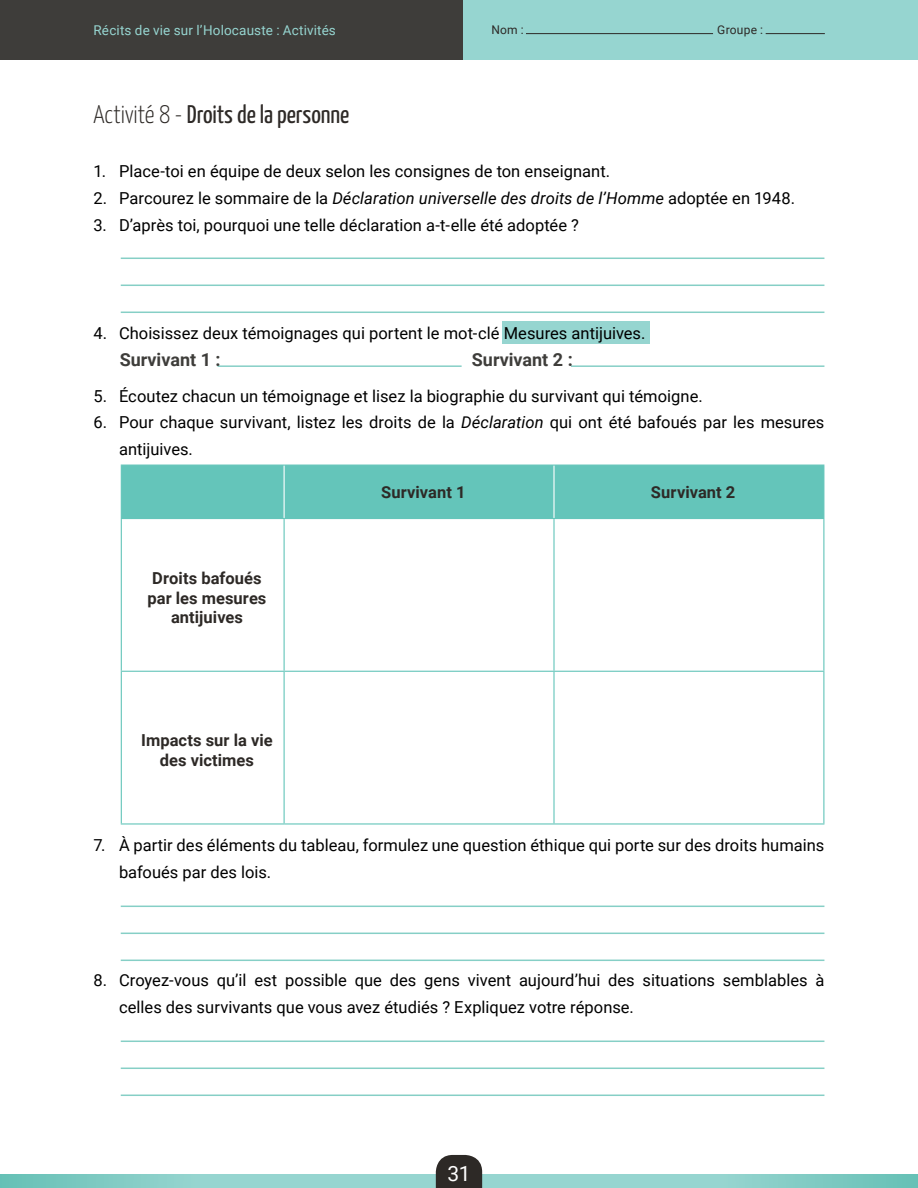
<style>
.page{position:relative;width:918px;height:1188px;background:#fff}
.page>*{position:absolute;margin:0;border:0;box-sizing:border-box;transform-origin:0 0}
.t1{font:25.5px "Yanone Kaffeesatz";letter-spacing:-.005em;color:#2d2926}
.t2{font:21px "Roboto";color:#fff}
.t3{font:700 18px "Roboto";color:#3e3d3a}
.t4{font:16.5px/27px "Roboto";color:#000}
.t5{font:700 16.5px/19.8px "Roboto";letter-spacing:.005em;color:#2d2926;text-align:center}
.t6{font:italic 16.5px "Roboto";letter-spacing:.005em;color:#000}
.t7{font:13.5px "Roboto";letter-spacing:.01em;color:#96d5d0}
.t8{font:12px "Roboto";letter-spacing:.02em;color:#2d2926}
.s1{font-weight:300}
.s2{font-style:normal}
.s3{font-style:italic}
</style>
<div class="page">
<svg style="left:0;top:1174px;width:918px;height:14px;background:#8bd0c9"></svg>
<svg style="left:436px;top:1155px;width:46px;height:33px;background:#3c3835"></svg>
<div style="left:0;top:0;width:918px;height:60px;background:#3e3d3a"></div>
<div style="left:463px;top:0;width:455px;height:60px;background:#96d5d0"></div>
<div style="left:502px;top:322px;width:147px;height:22px;background:#96d5d0"></div>
<hr style="left:526px;top:33px;width:187px;height:1px;background:#2d2926">
<hr style="left:766px;top:33px;width:59px;height:1px;background:#2d2926">
<hr style="left:218px;top:365px;width:244px;height:2px;background:#86cfc6">
<hr style="left:571px;top:365px;width:253px;height:2px;background:#86cfc6">
<div style="left:122px;top:466px;width:701px;height:52px;background:#64c5ba"></div>
<svg style="left:122px;top:519px;width:701px;height:304px"></svg>
<hr style="left:121px;top:519px;width:1px;height:152px;background:#64c5ba">
<hr style="left:284px;top:519px;width:1px;height:152px;background:#64c5ba">
<hr style="left:553px;top:519px;width:2px;height:152px;background:#64c5ba">
<hr style="left:823px;top:519px;width:1px;height:152px;background:#64c5ba">
<hr style="left:121px;top:672px;width:1px;height:151px;background:#64c5ba">
<hr style="left:284px;top:672px;width:1px;height:151px;background:#64c5ba">
<hr style="left:553px;top:672px;width:2px;height:151px;background:#64c5ba">
<hr style="left:823px;top:672px;width:1px;height:151px;background:#64c5ba">
<hr style="left:121px;top:823px;width:163px;height:2px;background:#64c5ba">
<hr style="left:284px;top:823px;width:270px;height:2px;background:#64c5ba">
<hr style="left:554px;top:823px;width:270px;height:2px;background:#64c5ba">
<hr style="left:121px;top:466px;width:1px;height:52px;background:#64c5ba">
<hr style="left:121px;top:465px;width:163px;height:1px;background:#64c5ba">
<hr style="left:284px;top:465px;width:270px;height:1px;background:#64c5ba">
<hr style="left:554px;top:465px;width:270px;height:1px;background:#64c5ba">
<hr style="left:284px;top:466px;width:1px;height:52px;background:#fff">
<hr style="left:553px;top:466px;width:2px;height:52px;background:#fff">
<hr style="left:121px;top:518px;width:163px;height:1px;background:#64c5ba">
<hr style="left:121px;top:671px;width:163px;height:1px;background:#64c5ba">
<hr style="left:284px;top:518px;width:270px;height:1px;background:#64c5ba">
<hr style="left:284px;top:671px;width:270px;height:1px;background:#64c5ba">
<hr style="left:554px;top:518px;width:270px;height:1px;background:#64c5ba">
<hr style="left:554px;top:671px;width:270px;height:1px;background:#64c5ba">
<hr style="left:823px;top:466px;width:1px;height:52px;background:#64c5ba">
<hr style="left:121px;top:1068px;width:703px;height:1px;background:#86cfc6">
<hr style="left:121px;top:933px;width:703px;height:1px;background:#86cfc6">
<hr style="left:121px;top:960px;width:703px;height:1px;background:#86cfc6">
<hr style="left:121px;top:285px;width:703px;height:1px;background:#86cfc6">
<hr style="left:121px;top:1041px;width:703px;height:1px;background:#86cfc6">
<hr style="left:121px;top:906px;width:703px;height:1px;background:#86cfc6">
<hr style="left:121px;top:258px;width:703px;height:1px;background:#86cfc6">
<hr style="left:121px;top:1095px;width:703px;height:1px;background:#86cfc6">
<hr style="left:121px;top:312px;width:703px;height:1px;background:#86cfc6">
<p class="t7" style="left:94px;top:23px;width:244px">Récits de vie sur l’Holocauste : Activités</p>
<p class="t8" style="left:491px;top:23px;width:34px">Nom :</p>
<p class="t8" style="left:717px;top:23px;width:47px">Groupe :</p>
<h1 class="t1" style="left:94px;top:98px;width:257px"><span class="s1">Activité 8 -</span> Droits de la personne</h1>
<p class="t4" style="left:94px;top:157px;width:518px">1. Place-toi en équipe de deux selon les consignes de ton enseignant.</p>
<p class="t6" style="left:94px;top:188px;width:703px"><span class="s2">2. Parcourez le sommaire de la</span> Déclaration universelle des droits de l’Homme <span class="s2">adoptée en 1948.</span></p>
<p class="t4" style="left:94px;top:211px;width:487px">3. D’après toi, pourquoi une telle déclaration a-t-elle été adoptée ?</p>
<p class="t4" style="left:94px;top:319px;width:554px">4. Choisissez deux témoignages qui portent le mot-clé Mesures antijuives.</p>
<p class="t3" style="left:120px;top:349px;width:102px">Survivant 1 :</p>
<p class="t3" style="left:472px;top:349px;width:102px">Survivant 2 :</p>
<p class="t4" style="left:94px;top:382px;width:611px">5. Écoutez chacun un témoignage et lisez la biographie du survivant qui témoigne.</p>
<p class="t4" style="left:119px;top:409px;width:707px;text-indent:-26px">6. Pour chaque survivant, listez les droits de la <span class="s3">Déclaration</span> qui ont été bafoués par les mesures antijuives.</p>
<p class="t5" style="left:147px;top:568px;width:121px">Droits bafoués par les mesures antijuives</p>
<p class="t5" style="left:141px;top:731px;width:133px">Impacts sur la vie des victimes</p>
<p class="t5" style="left:381px;top:482px;width:86px">Survivant 1</p>
<p class="t5" style="left:651px;top:482px;width:86px">Survivant 2</p>
<p class="t4" style="left:119px;top:832px;width:707px;text-indent:-26px">7. À partir des éléments du tableau, formulez une question éthique qui porte sur des droits humains bafoués par des lois.</p>
<p class="t4" style="left:119px;top:967px;width:707px;text-indent:-26px">8. Croyez-vous qu’il est possible que des gens vivent aujourd’hui des situations semblables à celles des survivants que vous avez étudiés ? Expliquez votre réponse.</p>
<p class="t2" style="left:447px;top:1161px;width:25px">31</p>
</div>
